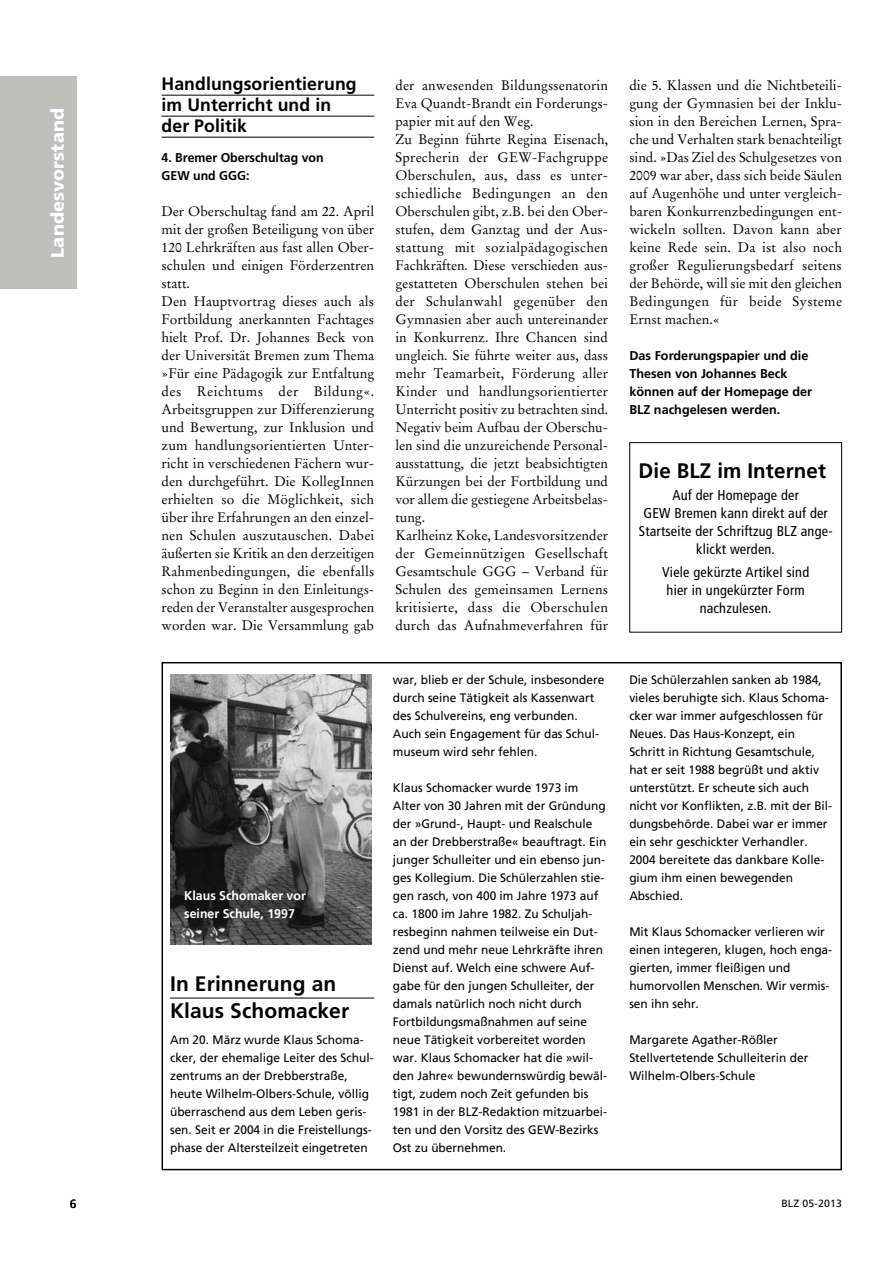
<style>
.page{position:relative;width:893px;height:1263px;background:#fff}
.page>*{position:absolute;margin:0;border:0;box-sizing:border-box;transform-origin:0 0}
.t1{font:700 21px/27px "Frutiger";letter-spacing:.005em;color:#000}
.t2{font:700 18px/21px "Frutiger";letter-spacing:.005em;color:#000}
.t3{font:900 18px "Frutiger";letter-spacing:.005em;color:#fff}
.t4{font:condensed 14.25px/18px "Frutiger";letter-spacing:.015em;color:#000;text-align:center}
.t5{font:13.8px/18px "Stempel Garamond";color:#000}
.t6{font:700 12.75px/18px "Frutiger";color:#000}
.t7{font:700 12.75px/18px "Frutiger";color:#fff}
.t8{font:12.3px/18px "Frutiger";color:#000}
.t9{font:12px "Frutiger";color:#000}
.t10{font:10.5px "Frutiger";letter-spacing:.015em;color:#000}
</style>
<div class="page">
<div style="left:0;top:77px;width:76px;height:212px;background:#bebebd"></div>
<div style="left:162px;top:662px;width:680px;height:508px;border:2px solid #000"></div>
<hr style="left:170px;top:998px;width:204px;height:1px;background:#000">
<img style="left:170px;top:675px;width:202px;height:270px">
<hr style="left:162px;top:95px;width:212px;height:1px;background:#000">
<hr style="left:162px;top:116px;width:212px;height:1px;background:#000">
<hr style="left:162px;top:137px;width:212px;height:1px;background:#000">
<div style="left:629px;top:442px;width:213px;height:191px;border:1px solid #000"></div>
<h2 class="t3" style="left:50px;top:258px;width:151px;rotate:-90deg">Landesvorstand</h2>
<h2 class="t2" style="left:162px;top:75px;width:197px">Handlungsorientierung im Unterricht und in der Politik</h2>
<p class="t6" style="left:162px;top:150px;width:164px">4. Bremer Oberschultag von<br>GEW und GGG:</p>
<p class="t5" style="left:162px;top:204px;width:214px">Der Oberschultag fand am 22. April mit der großen Beteiligung von über 120 Lehrkräften aus fast allen Ober&shy;schulen und einigen Förderzentren statt.<br>Den Hauptvortrag dieses auch als Fortbildung anerkannten Fachtages hielt Prof. Dr. Johannes Beck von der Universität Bremen zum Thema »Für eine Pädagogik zur Entfaltung des Reichtums der Bildung«.<br>Arbeitsgruppen zur Differenzierung und Bewertung, zur Inklusion und zum handlungsorientierten Unter&shy;richt in verschiedenen Fächern wur&shy;den durchgeführt. Die KollegInnen erhielten so die Möglichkeit, sich über ihre Erfahrungen an den einzel&shy;nen Schulen auszutauschen. Dabei äußerten sie Kritik an den derzeitigen Rahmenbedingungen, die ebenfalls schon zu Beginn in den Einleitungs&shy;reden der Veranstalter ausgesprochen worden war. Die Versammlung gab</p>
<p class="t7" style="left:184px;top:888px;width:123px">Klaus Schomaker vor seiner Schule, 1997</p>
<h1 class="t1" style="left:170px;top:972px;width:181px">In Erinnerung an<br>Klaus Schomacker</h1>
<p class="t8" style="left:170px;top:1032px;width:205px">Am 20. März wurde Klaus Schoma&shy;cker, der ehemalige Leiter des Schul&shy;zentrums an der Drebberstraße, heute Wilhelm-Olbers-Schule, völlig überraschend aus dem Leben geris&shy;sen. Seit er 2004 in die Freistellungs&shy;phase der Altersteilzeit eingetreten</p>
<p class="t5" style="left:395px;top:78px;width:214px">der anwesenden Bildungssenatorin Eva Quandt-Brandt ein Forderungs&shy;papier mit auf den Weg.<br>Zu Beginn führte Regina Eisenach, Sprecherin der GEW-Fachgruppe Oberschulen, aus, dass es unter&shy;schiedliche Bedingungen an den Oberschulen gibt, z.B. bei den Ober&shy;stufen, dem Ganztag und der Aus&shy;stattung mit sozialpädagogischen Fachkräften. Diese verschieden aus&shy;gestatteten Oberschulen stehen bei der Schulanwahl gegenüber den Gymnasien aber auch untereinander in Konkurrenz. Ihre Chancen sind ungleich. Sie führte weiter aus, dass mehr Teamarbeit, Förderung aller Kinder und handlungsorientierter Unterricht positiv zu betrachten sind.<br>Negativ beim Aufbau der Oberschu&shy;len sind die unzureichende Personal&shy;ausstattung, die jetzt beabsichtigten Kürzungen bei der Fortbildung und vor allem die gestiegene Arbeitsbelas&shy;tung.<br>Karlheinz Koke, Landesvorsitzender der Gemeinnützigen Gesellschaft Gesamtschule GGG – Verband für Schulen des gemeinsamen Lernens kritisierte, dass die Oberschulen durch das Aufnahmeverfahren für</p>
<p class="t5" style="left:629px;top:78px;width:214px;text-align:justify">die 5. Klassen und die Nichtbeteili&shy;gung der Gymnasien bei der Inklu&shy;sion in den Bereichen Lernen, Spra&shy;che und Verhalten stark benachteiligt sind. »Das Ziel des Schulgesetzes von 2009 war aber, dass sich beide Säulen auf Augenhöhe und unter vergleich&shy;baren Konkurrenzbedingungen ent&shy;wickeln sollten. Davon kann aber keine Rede sein. Da ist also noch großer Regulierungsbedarf seitens der Behörde, will sie mit den gleichen Bedingungen für beide Systeme Ernst machen.«</p>
<p class="t6" style="left:629px;top:348px;width:184px">Das Forderungspapier und die<br>Thesen von Johannes Beck können auf der Homepage der<br>BLZ nachgelesen werden.</p>
<h1 class="t1" style="left:638px;top:459px;width:189px">Die BLZ im Internet</h1>
<p class="t4" style="left:639px;top:487px;width:195px">Auf der Homepage der<br>GEW Bremen kann direkt auf der<br>Startseite der Schriftzug BLZ ange&shy;klickt werden.</p>
<p class="t4" style="left:662px;top:564px;width:149px">Viele gekürzte Artikel sind hier in ungekürzter Form nachzulesen.</p>
<p class="t8" style="left:393px;top:672px;width:213px">war, blieb er der Schule, insbesondere durch seine Tätigkeit als Kassenwart des Schulvereins, eng verbunden.<br>Auch sein Engagement für das Schul&shy;museum wird sehr fehlen.</p>
<p class="t8" style="left:393px;top:780px;width:216px">Klaus Schomacker wurde 1973 im Alter von 30 Jahren mit der Gründung der »Grund-, Haupt- und Realschule an der Drebberstraße« beauftragt. Ein junger Schulleiter und ein ebenso jun&shy;ges Kollegium. Die Schülerzahlen stie&shy;gen rasch, von 400 im Jahre 1973 auf ca. 1800 im Jahre 1982. Zu Schuljah&shy;resbeginn nahmen teilweise ein Dut&shy;zend und mehr neue Lehrkräfte ihren Dienst auf. Welch eine schwere Auf&shy;gabe für den jungen Schulleiter, der damals natürlich noch nicht durch Fortbildungsmaßnahmen auf seine neue Tätigkeit vorbereitet worden war. Klaus Schomacker hat die »wil&shy;den Jahre« bewundernswürdig bewäl&shy;tigt, zudem noch Zeit gefunden bis 1981 in der BLZ-Redaktion mitzuarbei&shy;ten und den Vorsitz des GEW-Bezirks Ost zu übernehmen.</p>
<p class="t8" style="left:629px;top:672px;width:204px">Die Schülerzahlen sanken ab 1984, vieles beruhigte sich. Klaus Schoma&shy;cker war immer aufgeschlossen für<br>Neues. Das Haus-Konzept, ein<br>Schritt in Richtung Gesamtschule, hat er seit 1988 begrüßt und aktiv unterstützt. Er scheute sich auch nicht vor Konflikten, z.B. mit der Bil&shy;dungsbehörde. Dabei war er immer ein sehr geschickter Verhandler.<br>2004 bereitete das dankbare Kolle&shy;gium ihm einen bewegenden<br>Abschied.</p>
<p class="t8" style="left:629px;top:924px;width:204px">Mit Klaus Schomacker verlieren wir einen integeren, klugen, hoch enga&shy;gierten, immer fleißigen und humorvollen Menschen. Wir vermis&shy;sen ihn sehr.</p>
<p class="t8" style="left:629px;top:1032px;width:181px">Margarete Agather-Rößler<br>Stellvertetende Schulleiterin der<br>Wilhelm-Olbers-Schule</p>
<p class="t9" style="left:70px;top:1199px;width:8px">6</p>
<p class="t10" style="left:781px;top:1199px;width:62px">BLZ 05-2013</p>
</div>
